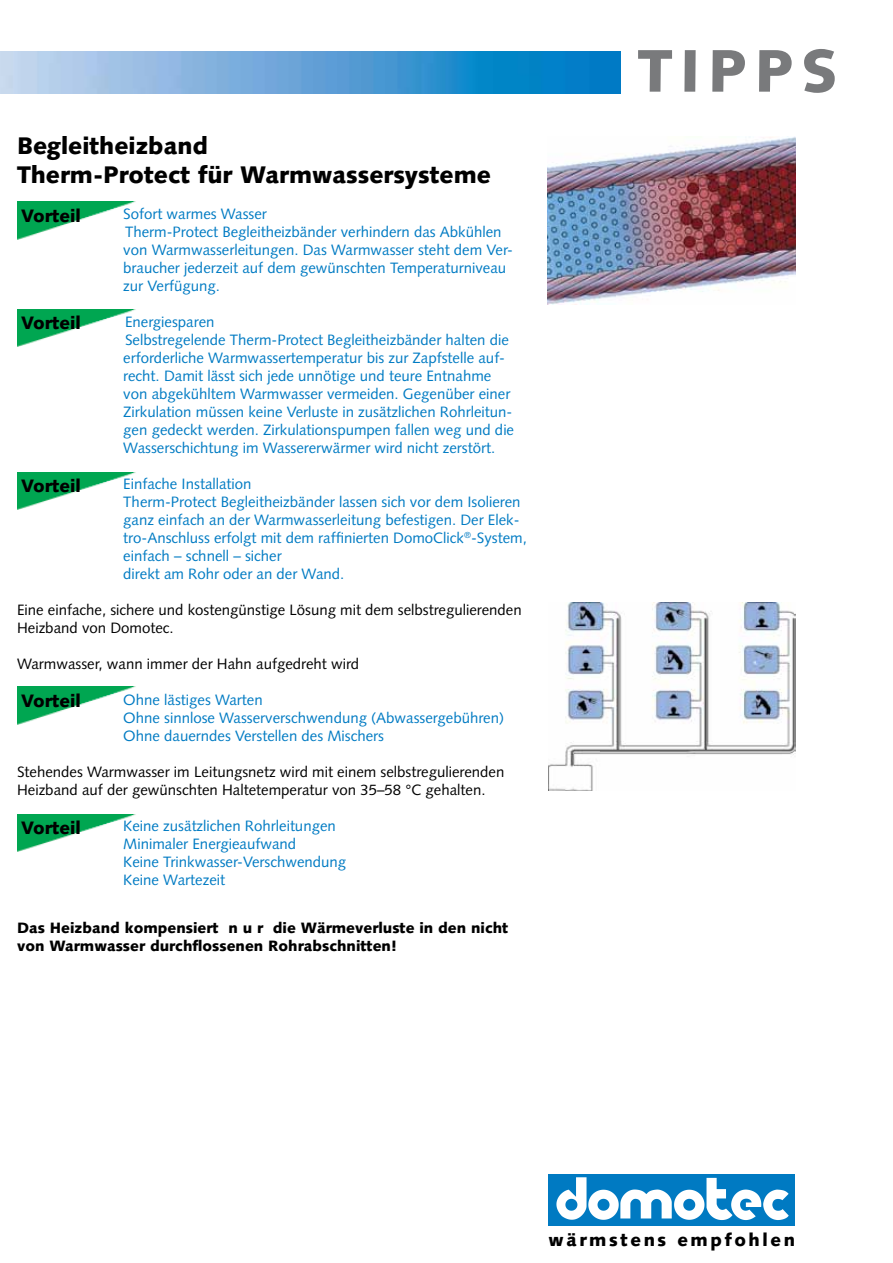
<style>
.page{position:relative;width:893px;height:1263px;background:#fff}
.page>*{position:absolute;margin:0;border:0;box-sizing:border-box;transform-origin:0 0}
.t1{font:900 60px "Syntax";letter-spacing:.13em;color:#797a7c}
.t2{font:900 24px/28.8px "Syntax";color:#000}
.t3{font:900 18px "Syntax";color:#000}
.t4{font:900 18px "Syntax";letter-spacing:.145em;color:#000}
.t5{font:15px/18px "Syntax";color:#007bc3}
.t6{font:15px/18px "Syntax";color:#000}
.t7{font:900 15px/18px "Syntax";color:#000}
</style>
<div class="page">
<img style="left:0;top:51px;width:621px;height:42px">
<div style="left:549px;top:1174px;width:246px;height:51px;background:#007ac2"></div>
<svg style="left:556px;top:1177px;width:233px;height:43px"></svg>
<img style="left:547px;top:136px;width:249px;height:168px">
<img style="left:17px;top:202px;width:118px;height:38px">
<img style="left:17px;top:309px;width:119px;height:38px">
<img style="left:17px;top:472px;width:119px;height:38px">
<img style="left:17px;top:687px;width:118px;height:38px">
<img style="left:17px;top:814px;width:119px;height:38px">
<img style="left:549px;top:603px;width:246px;height:187px">
<h2 class="t2" style="left:17px;top:131px;width:476px">Begleitheizband<br>Therm-Protect für Warmwassersysteme</h2>
<p class="t5" style="left:123px;top:205px;width:391px">Sofort warmes Wasser<br>Therm-Protect Begleitheizbänder verhindern das Abkühlen von Warmwasserleitungen. Das Warmwasser steht dem Ver&shy;braucher jederzeit auf dem gewünschten Temperaturniveau zur Verfügung.</p>
<p class="t5" style="left:123px;top:313px;width:392px">Energiesparen<br>Selbstregelende Therm-Protect Begleitheizbänder halten die erforderliche Warmwassertemperatur bis zur Zapfstelle auf&shy;recht. Damit lässt sich jede unnötige und teure Entnahme von abgekühltem Warmwasser vermeiden. Gegenüber einer Zirkulation müssen keine Verluste in zusätzlichen Rohrleitun&shy;gen gedeckt werden. Zirkulationspumpen fallen weg und die Wasserschichtung im Wassererwärmer wird nicht zerstört.</p>
<p class="t5" style="left:123px;top:475px;width:405px">Einfache Installation<br>Therm-Protect Begleitheizbänder lassen sich vor dem Isolieren ganz einfach an der Warmwasserleitung befestigen. Der Elek&shy;tro-Anschluss erfolgt mit dem raffinierten DomoClick<sup>®</sup>-System, einfach – schnell – sicher<br>direkt am Rohr oder an der Wand.</p>
<p class="t6" style="left:17px;top:601px;width:506px">Eine einfache, sichere und kostengünstige Lösung mit dem selbstregulierenden<br>Heizband von Domotec.</p>
<p class="t6" style="left:17px;top:655px;width:344px">Warmwasser, wann immer der Hahn aufgedreht wird</p>
<p class="t5" style="left:123px;top:691px;width:382px">Ohne lästiges Warten<br>Ohne sinnlose Wasserverschwendung (Abwassergebühren)<br>Ohne dauerndes Verstellen des Mischers</p>
<p class="t6" style="left:17px;top:763px;width:489px">Stehendes Warmwasser im Leitungsnetz wird mit einem selbstregulierenden<br>Heizband auf der gewünschten Haltetemperatur von 35–58 °C gehalten.</p>
<p class="t5" style="left:123px;top:817px;width:224px">Keine zusätzlichen Rohrleitungen<br>Minimaler Energieaufwand<br>Keine Trinkwasser-Verschwendung<br>Keine Wartezeit</p>
<p class="t7" style="left:17px;top:919px;width:493px">Das Heizband kompensiert n u r die Wärmeverluste in den nicht von Warmwasser durchflossenen Rohrabschnitten!</p>
<p class="t3" style="left:21px;top:205px;width:61px">Vorteil</p>
<p class="t3" style="left:21px;top:312px;width:61px">Vorteil</p>
<p class="t3" style="left:21px;top:475px;width:61px">Vorteil</p>
<p class="t3" style="left:21px;top:690px;width:61px">Vorteil</p>
<p class="t3" style="left:21px;top:817px;width:61px">Vorteil</p>
<h1 class="t1" style="left:638px;top:35px;width:201px">TIPPS</h1>
<p class="t4" style="left:549px;top:1229px;width:248px">wärmstens empfohlen</p>
</div>
